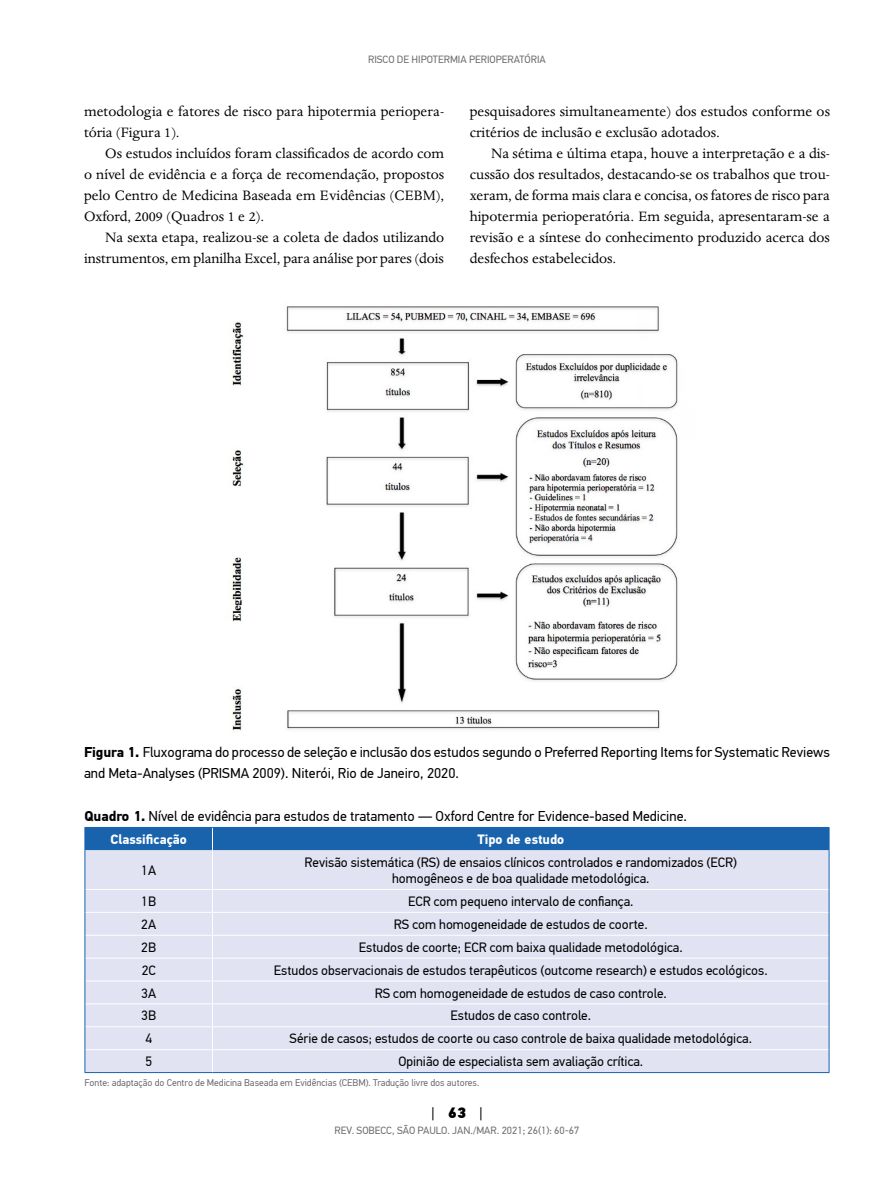
<style>
.page{position:relative;width:893px;height:1191px;background:#fff}
.page>*{position:absolute;margin:0;border:0;box-sizing:border-box;transform-origin:0 0}
.t1{font:15.75px/21px "Dante MT Std";color:#000}
.t2{font:15px "PF Din Text Pro";color:#000}
.t3{font:14.25px/21px "PF Din Text Pro";color:#000}
.t4{font:13.5px/16.2px "PF Din Text Pro";color:#000;text-align:center}
.t5{font:700 13.5px "PF Din Text Pro";color:#fff}
.t6{font:10.5px "PF Din Text Pro";color:#6d6e71}
.t7{font:9.75px "PF Din Text Pro";color:#6d6e71}
.s1{font-weight:700}
.s2{font-weight:900}
</style>
<div class="page">
<div style="left:86px;top:850px;width:743px;height:222px;background:#e1e2f2"></div>
<hr style="left:212px;top:850px;width:1px;height:39px;background:#fff">
<hr style="left:85px;top:889px;width:127px;height:1px;background:#fff">
<hr style="left:212px;top:889px;width:617px;height:1px;background:#fff">
<hr style="left:85px;top:912px;width:127px;height:1px;background:#fff">
<hr style="left:212px;top:912px;width:617px;height:1px;background:#fff">
<hr style="left:85px;top:935px;width:127px;height:1px;background:#fff">
<hr style="left:212px;top:935px;width:617px;height:1px;background:#fff">
<hr style="left:85px;top:957px;width:127px;height:1px;background:#fff">
<hr style="left:212px;top:957px;width:617px;height:1px;background:#fff">
<hr style="left:85px;top:980px;width:127px;height:1px;background:#fff">
<hr style="left:212px;top:980px;width:617px;height:1px;background:#fff">
<hr style="left:85px;top:1003px;width:127px;height:1px;background:#fff">
<hr style="left:212px;top:1003px;width:617px;height:1px;background:#fff">
<hr style="left:85px;top:1026px;width:127px;height:1px;background:#fff">
<hr style="left:212px;top:1026px;width:617px;height:1px;background:#fff">
<hr style="left:85px;top:1049px;width:127px;height:1px;background:#fff">
<hr style="left:212px;top:1049px;width:617px;height:1px;background:#fff">
<svg style="left:212px;top:890px;width:1px;height:182px"></svg>
<div style="left:85px;top:827px;width:745px;height:23px;background:#1963ad"></div>
<hr style="left:85px;top:850px;width:1px;height:39px;background:#1963ad">
<hr style="left:829px;top:850px;width:1px;height:39px;background:#1963ad">
<svg style="left:85px;top:889px;width:1px;height:183px"></svg>
<svg style="left:829px;top:889px;width:1px;height:183px"></svg>
<hr style="left:85px;top:1072px;width:127px;height:1px;background:#1963ad">
<hr style="left:212px;top:1072px;width:617px;height:1px;background:#1963ad">
<img style="left:232px;top:306px;width:446px;height:425px">
<p class="t6" style="left:368px;top:53px;width:179px">RISCO DE HIPOTERMIA PERIOPERATÓRIA</p>
<p class="t1" style="left:84px;top:100px;width:362px">metodologia e fatores de risco para hipotermia periopera&shy;tória (Figura 1).</p>
<p class="t1" style="left:84px;top:142px;width:362px;text-align:justify;text-indent:21px">Os estudos incluídos foram classificados de acordo com o nível de evidência e a força de recomendação, propostos pelo Centro de Medicina Baseada em Evidências (CEBM), Oxford, 2009 (Quadros 1 e 2).</p>
<p class="t1" style="left:84px;top:226px;width:362px;text-align:right">Na sexta etapa, realizou-se a coleta de dados utilizando instrumentos, em planilha Excel, para análise por pares (dois</p>
<p class="t1" style="left:470px;top:100px;width:362px">pesquisadores simultaneamente) dos estudos conforme os critérios de inclusão e exclusão adotados.</p>
<p class="t1" style="left:470px;top:142px;width:362px;text-align:justify;text-indent:21px">Na sétima e última etapa, houve a interpretação e a dis&shy;cussão dos resultados, destacando-se os trabalhos que trou&shy;xeram, de forma mais clara e concisa, os fatores de risco para hipotermia perioperatória. Em seguida, apresentaram-se a revisão e a síntese do conhecimento produzido acerca dos desfechos estabelecidos.</p>
<p class="t3" style="left:84px;top:742px;width:747px"><span class="s1">Figura 1.</span> Fluxograma do processo de seleção e inclusão dos estudos segundo o Preferred Reporting Items for Systematic Reviews and Meta-Analyses (PRISMA 2009). Niterói, Rio de Janeiro, 2020.</p>
<p class="t3" style="left:85px;top:806px;width:604px"><span class="s1">Quadro 1.</span> Nível de evidência para estudos de tratamento — Oxford Centre for Evidence-based Medicine.</p>
<p class="t5" style="left:111px;top:831px;width:78px">Classificação</p>
<p class="t5" style="left:477px;top:831px;width:88px">Tipo de estudo</p>
<p class="t4" style="left:141px;top:862px;width:16px">1A</p>
<p class="t4" style="left:304px;top:854px;width:434px">Revisão sistemática (RS) de ensaios clínicos controlados e randomizados (ECR) homogêneos e de boa qualidade metodológica.</p>
<p class="t4" style="left:141px;top:893px;width:16px">1B</p>
<p class="t4" style="left:408px;top:893px;width:227px">ECR com pequeno intervalo de confiança.</p>
<p class="t4" style="left:141px;top:916px;width:16px">2A</p>
<p class="t4" style="left:394px;top:916px;width:255px">RS com homogeneidade de estudos de coorte.</p>
<p class="t4" style="left:141px;top:939px;width:16px">2B</p>
<p class="t4" style="left:359px;top:939px;width:325px">Estudos de coorte; ECR com baixa qualidade metodológica.</p>
<p class="t4" style="left:142px;top:962px;width:16px">2C</p>
<p class="t4" style="left:274px;top:962px;width:495px">Estudos observacionais de estudos terapêuticos (outcome research) e estudos ecológicos.</p>
<p class="t4" style="left:141px;top:985px;width:16px">3A</p>
<p class="t4" style="left:375px;top:985px;width:294px">RS com homogeneidade de estudos de caso controle.</p>
<p class="t4" style="left:141px;top:1007px;width:16px">3B</p>
<p class="t4" style="left:451px;top:1007px;width:142px">Estudos de caso controle.</p>
<p class="t4" style="left:145px;top:1030px;width:8px">4</p>
<p class="t4" style="left:290px;top:1030px;width:464px">Série de casos; estudos de coorte ou caso controle de baixa qualidade metodológica.</p>
<p class="t4" style="left:145px;top:1053px;width:8px">5</p>
<p class="t4" style="left:398px;top:1053px;width:246px">Opinião de especialista sem avaliação crítica.</p>
<p class="t7" style="left:85px;top:1076px;width:396px">Fonte: adaptação do Centro de Medicina Baseada em Evidências (CEBM). Tradução livre dos autores.</p>
<p class="t2" style="left:431px;top:1103px;width:53px">| <span class="s2">63</span> |</p>
<p class="t6" style="left:335px;top:1124px;width:246px">REV. SOBECC, SÃO PAULO. JAN./MAR. 2021; 26(1): 60-67</p>
</div>
